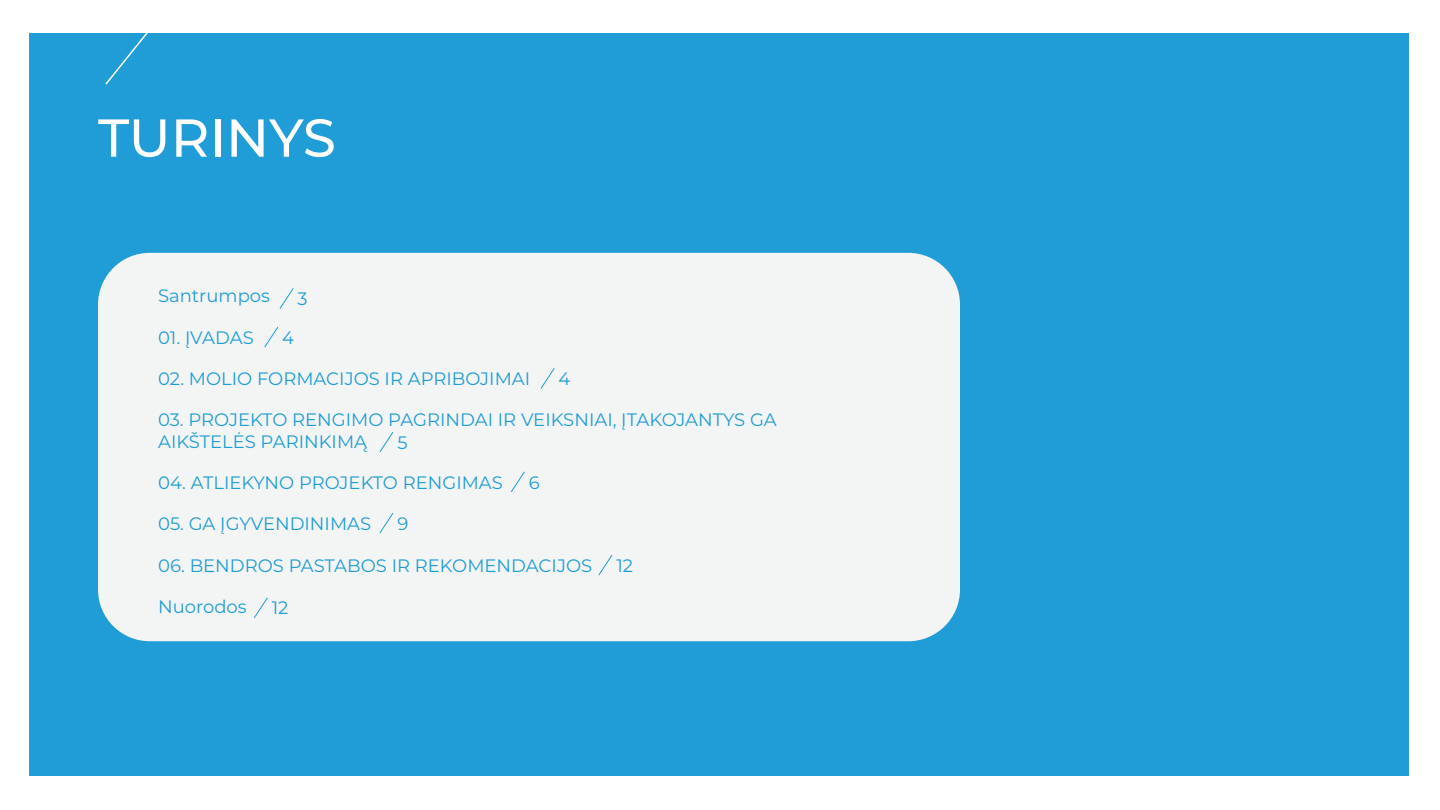
<style>
.page{position:relative;width:1440px;height:810px;background:#fff}
.page>*{position:absolute;margin:0;border:0;box-sizing:border-box;transform-origin:0 0}
.t1{font:500 53.25px "Montserrat";color:#fff}
.t2{font:18px/21.6px "Montserrat";color:#209dd6}
.t3{font:18px "Montserrat Alternates";color:#209dd6}
</style>
<div class="page">
<div style="left:29px;top:34px;width:1380px;height:742px;background:#209dd6"></div>
<div style="left:98px;top:253px;width:862px;height:388px;background:#f3f4f4;border-radius:52px"></div>
<svg style="left:104px;top:33px;width:254px;height:52px"></svg>
<svg style="left:279px;top:288px;width:15px;height:21px"></svg>
<svg style="left:264px;top:326px;width:15px;height:22px"></svg>
<svg style="left:540px;top:368px;width:15px;height:21px"></svg>
<svg style="left:379px;top:431px;width:15px;height:22px"></svg>
<svg style="left:511px;top:471px;width:14px;height:21px"></svg>
<svg style="left:379px;top:512px;width:15px;height:22px"></svg>
<svg style="left:598px;top:554px;width:15px;height:22px"></svg>
<svg style="left:254px;top:597px;width:14px;height:21px"></svg>
<h1 class="t1" style="left:98px;top:101px;width:239px">TURINYS</h1>
<p class="t2" style="left:158px;top:285px;width:113px">Santrumpos</p>
<p class="t2" style="left:158px;top:326px;width:97px">01. ĮVADAS</p>
<p class="t2" style="left:158px;top:367px;width:374px">02. MOLIO FORMACIJOS IR APRIBOJIMAI</p>
<p class="t2" style="left:158px;top:408px;width:620px">03. PROJEKTO RENGIMO PAGRINDAI IR VEIKSNIAI, ĮTAKOJANTYS GA<br>AIKŠTELĖS PARINKIMĄ</p>
<p class="t2" style="left:158px;top:471px;width:346px">04. ATLIEKYNO PROJEKTO RENGIMAS</p>
<p class="t2" style="left:158px;top:513px;width:215px">05. GA ĮGYVENDINIMAS</p>
<p class="t2" style="left:158px;top:554px;width:436px">06. BENDROS PASTABOS IR REKOMENDACIJOS</p>
<p class="t2" style="left:158px;top:595px;width:90px">Nuorodos</p>
<p class="t3" style="left:298px;top:286px;width:12px">3</p>
<p class="t3" style="left:282px;top:326px;width:13px">4</p>
<p class="t3" style="left:559px;top:366px;width:13px">4</p>
<p class="t3" style="left:397px;top:431px;width:12px">5</p>
<p class="t3" style="left:529px;top:470px;width:12px">6</p>
<p class="t3" style="left:397px;top:512px;width:12px">9</p>
<p class="t3" style="left:616px;top:553px;width:18px">12</p>
<p class="t3" style="left:272px;top:596px;width:18px">12</p>
</div>
